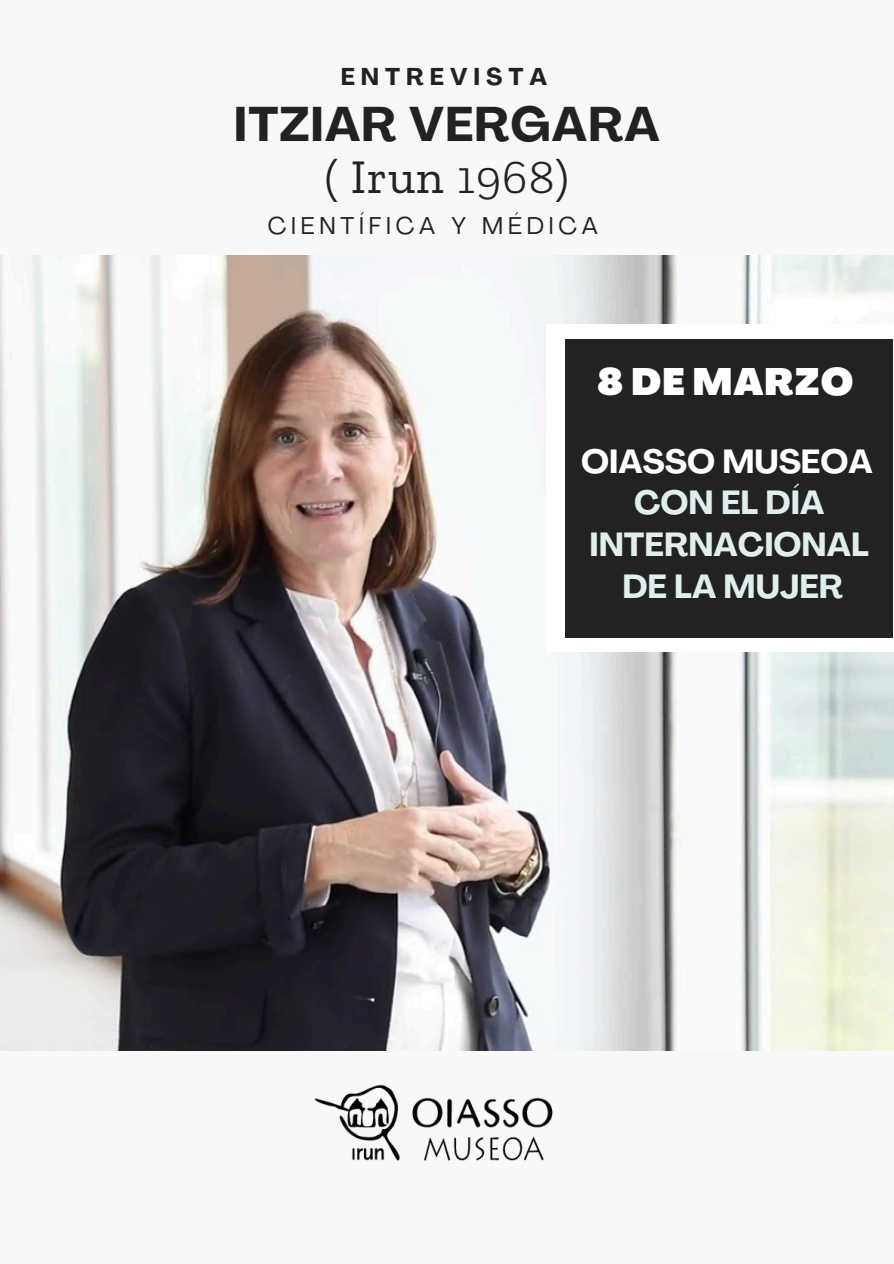
<style>
.page{position:relative;width:894px;height:1264px;background:#fff}
.page>*{position:absolute;margin:0;border:0;box-sizing:border-box;transform-origin:0 0}
.t1{font:700 48px/51.8px "Agrandir";letter-spacing:.02em;color:#222;text-align:center}
.t2{font:900 37.5px "Agrandir";letter-spacing:.02em;color:#fff}
.t3{font:700 33px/41.7px "Agrandir";color:#e0eeee;text-align:center}
.t4{font:24px "Agrandir";letter-spacing:.2em;color:#222}
.t5{font:700 24px "Agrandir";letter-spacing:.25em;color:#222}
.s1{font-family:"Zilla Slab";font-weight:400}
.s2{font-family:"Zilla Slab";font-weight:300}
.s3{color:#fff}
</style>
<div class="page">
<div style="left:0;top:0;width:893px;height:1263px;background:#f8f8f8"></div>
<img style="left:0;top:255px;width:893px;height:795px">
<div style="left:546px;top:324px;width:347px;height:328px;background:#fff"></div>
<div style="left:565px;top:339px;width:327px;height:299px;background:#222"></div>
<img style="left:297px;top:1050px;width:300px;height:111px">
<p class="t5" style="left:340px;top:67px;width:208px">ENTREVISTA</p>
<h4 class="t1" style="left:234px;top:103px;width:427px">ITZIAR VERGARA <span class="s1">( Irun</span> <span class="s2">1968</span><span class="s1">)</span></h4>
<p class="t4" style="left:267px;top:216px;width:331px">CIENTÍFICA Y MÉDICA</p>
<h1 class="t2" style="left:597px;top:367px;width:258px">8 DE MARZO</h1>
<p class="t3" style="left:581px;top:443px;width:293px"><span class="s3">OIASSO MUSEOA<br></span>CON EL DÍA<br>INTERNACIONAL<br>DE LA MUJER</p>
</div>
